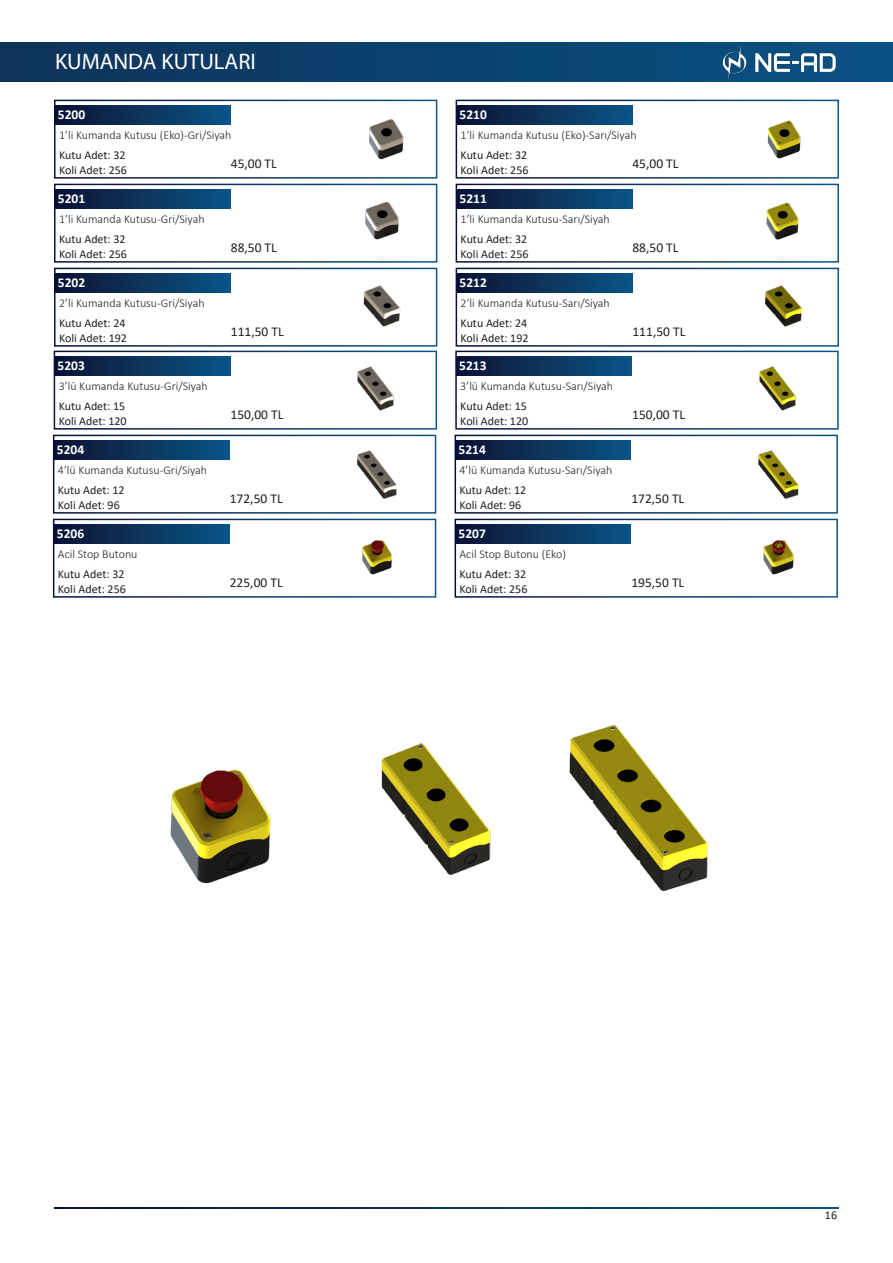
<style>
.page{position:relative;width:893px;height:1263px;background:#fff}
.page>*{position:absolute;margin:0;border:0;box-sizing:border-box;transform-origin:0 0}
.t1{font:22.5px "Myriad Pro";color:#fff}
.t2{font:13.5px "Calibri";color:#231f20}
.t3{font:700 13.5px "Calibri";color:#fff}
.t4{font:300 12px "Calibri";color:#231f20}
.t5{font:12px/14.4px "Calibri";color:#231f20}
</style>
<div class="page">
<svg style="left:54px;top:1207px;width:785px;height:1px"></svg>
<svg style="left:0;top:43px;width:893px;height:38px;background:#0a406c"></svg>
<img style="left:710px;top:42px;width:127px;height:40px">
<div style="left:54px;top:100px;width:383px;height:79px;border:2px solid #fff"></div>
<div style="left:55px;top:106px;width:175px;height:18px;background:linear-gradient(to right,#0c1234,#0a5585)"></div>
<img style="left:369px;top:119px;width:35px;height:41px">
<div style="left:456px;top:100px;width:383px;height:79px;border:2px solid #fff"></div>
<div style="left:456px;top:106px;width:176px;height:18px;background:linear-gradient(to right,#0c1234,#0a5485)"></div>
<img style="left:767px;top:120px;width:34px;height:39px">
<div style="left:54px;top:184px;width:383px;height:79px;border:2px solid #fff"></div>
<div style="left:55px;top:190px;width:175px;height:18px;background:linear-gradient(to right,#0c1234,#0a5585)"></div>
<img style="left:365px;top:201px;width:34px;height:39px">
<div style="left:54px;top:268px;width:383px;height:79px;border:2px solid #fff"></div>
<div style="left:55px;top:274px;width:175px;height:18px;background:linear-gradient(to right,#0c1234,#0a5585)"></div>
<img style="left:363px;top:285px;width:38px;height:42px">
<div style="left:54px;top:351px;width:383px;height:79px;border:2px solid #fff"></div>
<div style="left:54px;top:357px;width:176px;height:18px;background:linear-gradient(to right,#0c1234,#0a5485)"></div>
<img style="left:357px;top:366px;width:37px;height:45px">
<div style="left:53px;top:435px;width:383px;height:79px;border:2px solid #fff"></div>
<div style="left:54px;top:441px;width:175px;height:18px;background:linear-gradient(to right,#0c1234,#0a5585)"></div>
<img style="left:357px;top:450px;width:40px;height:49px">
<div style="left:53px;top:519px;width:383px;height:79px;border:2px solid #fff"></div>
<div style="left:54px;top:525px;width:175px;height:18px;background:linear-gradient(to right,#0c1234,#0a5585)"></div>
<img style="left:362px;top:540px;width:30px;height:35px">
<div style="left:456px;top:184px;width:383px;height:79px;border:2px solid #fff"></div>
<div style="left:456px;top:190px;width:176px;height:18px;background:linear-gradient(to right,#0c1234,#0a5485)"></div>
<img style="left:766px;top:202px;width:33px;height:38px">
<div style="left:456px;top:268px;width:383px;height:79px;border:2px solid #fff"></div>
<div style="left:456px;top:274px;width:176px;height:18px;background:linear-gradient(to right,#0c1234,#0a5485)"></div>
<img style="left:765px;top:285px;width:37px;height:42px">
<div style="left:455px;top:351px;width:384px;height:79px;border:2px solid #fff"></div>
<div style="left:456px;top:357px;width:176px;height:18px;background:linear-gradient(to right,#0c1234,#0a5485)"></div>
<img style="left:759px;top:366px;width:37px;height:45px">
<div style="left:455px;top:435px;width:383px;height:79px;border:2px solid #fff"></div>
<div style="left:455px;top:441px;width:176px;height:18px;background:linear-gradient(to right,#0c1234,#0a5485)"></div>
<img style="left:758px;top:450px;width:41px;height:49px">
<div style="left:455px;top:519px;width:383px;height:79px;border:2px solid #fff"></div>
<div style="left:455px;top:525px;width:176px;height:18px;background:linear-gradient(to right,#0c1234,#0a5485)"></div>
<img style="left:763px;top:540px;width:31px;height:35px">
<img style="left:170px;top:769px;width:101px;height:115px">
<img style="left:381px;top:743px;width:110px;height:132px">
<img style="left:569px;top:724px;width:140px;height:167px">
<p class="t1" style="left:55px;top:48px;width:202px">KUMANDA KUTULARI</p>
<p class="t3" style="left:58px;top:105px;width:29px">5200</p>
<p class="t4" style="left:59px;top:128px;width:174px">1’li Kumanda Kutusu (Eko)-Gri/Siyah</p>
<p class="t5" style="left:59px;top:148px;width:69px">Kutu Adet: 32<br>Koli Adet: 256</p>
<p class="t2" style="left:231px;top:155px;width:48px">45,00 TL</p>
<p class="t3" style="left:460px;top:105px;width:29px">5210</p>
<p class="t4" style="left:461px;top:128px;width:177px">1’li Kumanda Kutusu (Eko)-Sarı/Siyah</p>
<p class="t2" style="left:632px;top:155px;width:48px">45,00 TL</p>
<p class="t5" style="left:461px;top:148px;width:69px">Kutu Adet: 32<br>Koli Adet: 256</p>
<p class="t3" style="left:58px;top:189px;width:29px">5201</p>
<p class="t4" style="left:59px;top:212px;width:147px">1’li Kumanda Kutusu-Gri/Siyah</p>
<p class="t3" style="left:460px;top:189px;width:29px">5211</p>
<p class="t4" style="left:461px;top:212px;width:151px">1’li Kumanda Kutusu-Sarı/Siyah</p>
<p class="t5" style="left:59px;top:232px;width:69px">Kutu Adet: 32<br>Koli Adet: 256</p>
<p class="t3" style="left:58px;top:273px;width:29px">5202</p>
<p class="t4" style="left:59px;top:296px;width:147px">2’li Kumanda Kutusu-Gri/Siyah</p>
<p class="t2" style="left:231px;top:239px;width:48px">88,50 TL</p>
<p class="t5" style="left:461px;top:232px;width:69px">Kutu Adet: 32<br>Koli Adet: 256</p>
<p class="t3" style="left:460px;top:273px;width:29px">5212</p>
<p class="t4" style="left:461px;top:296px;width:151px">2’li Kumanda Kutusu-Sarı/Siyah</p>
<p class="t2" style="left:632px;top:239px;width:48px">88,50 TL</p>
<p class="t5" style="left:59px;top:316px;width:69px">Kutu Adet: 24<br>Koli Adet: 192</p>
<p class="t3" style="left:58px;top:356px;width:29px">5203</p>
<p class="t4" style="left:59px;top:378px;width:151px">3’lü Kumanda Kutusu-Gri/Siyah</p>
<p class="t2" style="left:231px;top:323px;width:54px">111,50 TL</p>
<p class="t5" style="left:461px;top:316px;width:69px">Kutu Adet: 24<br>Koli Adet: 192</p>
<p class="t3" style="left:459px;top:356px;width:29px">5213</p>
<p class="t4" style="left:460px;top:378px;width:154px">3’lü Kumanda Kutusu-Sarı/Siyah</p>
<p class="t2" style="left:632px;top:323px;width:54px">111,50 TL</p>
<p class="t5" style="left:59px;top:399px;width:69px">Kutu Adet: 15<br>Koli Adet: 120</p>
<p class="t3" style="left:57px;top:440px;width:29px">5204</p>
<p class="t4" style="left:58px;top:462px;width:151px">4’lü Kumanda Kutusu-Gri/Siyah</p>
<p class="t2" style="left:231px;top:405px;width:54px">150,00 TL</p>
<p class="t5" style="left:460px;top:399px;width:69px">Kutu Adet: 15<br>Koli Adet: 120</p>
<p class="t3" style="left:458px;top:440px;width:29px">5214</p>
<p class="t4" style="left:460px;top:462px;width:154px">4’lü Kumanda Kutusu-Sarı/Siyah</p>
<p class="t2" style="left:632px;top:405px;width:54px">150,00 TL</p>
<p class="t5" style="left:58px;top:483px;width:68px">Kutu Adet: 12<br>Koli Adet: 96</p>
<p class="t3" style="left:57px;top:524px;width:29px">5206</p>
<p class="t4" style="left:58px;top:546px;width:81px">Acil Stop Butonu</p>
<p class="t2" style="left:230px;top:489px;width:54px">172,50 TL</p>
<p class="t5" style="left:460px;top:483px;width:68px">Kutu Adet: 12<br>Koli Adet: 96</p>
<p class="t3" style="left:458px;top:524px;width:29px">5207</p>
<p class="t4" style="left:460px;top:546px;width:108px">Acil Stop Butonu (Eko)</p>
<p class="t2" style="left:631px;top:489px;width:54px">172,50 TL</p>
<p class="t5" style="left:58px;top:567px;width:69px">Kutu Adet: 32<br>Koli Adet: 256</p>
<p class="t2" style="left:230px;top:574px;width:54px">225,00 TL</p>
<p class="t5" style="left:460px;top:567px;width:69px">Kutu Adet: 32<br>Koli Adet: 256</p>
<p class="t2" style="left:631px;top:574px;width:54px">195,50 TL</p>
<p class="t5" style="left:825px;top:1207px;width:14px">16</p>
</div>
